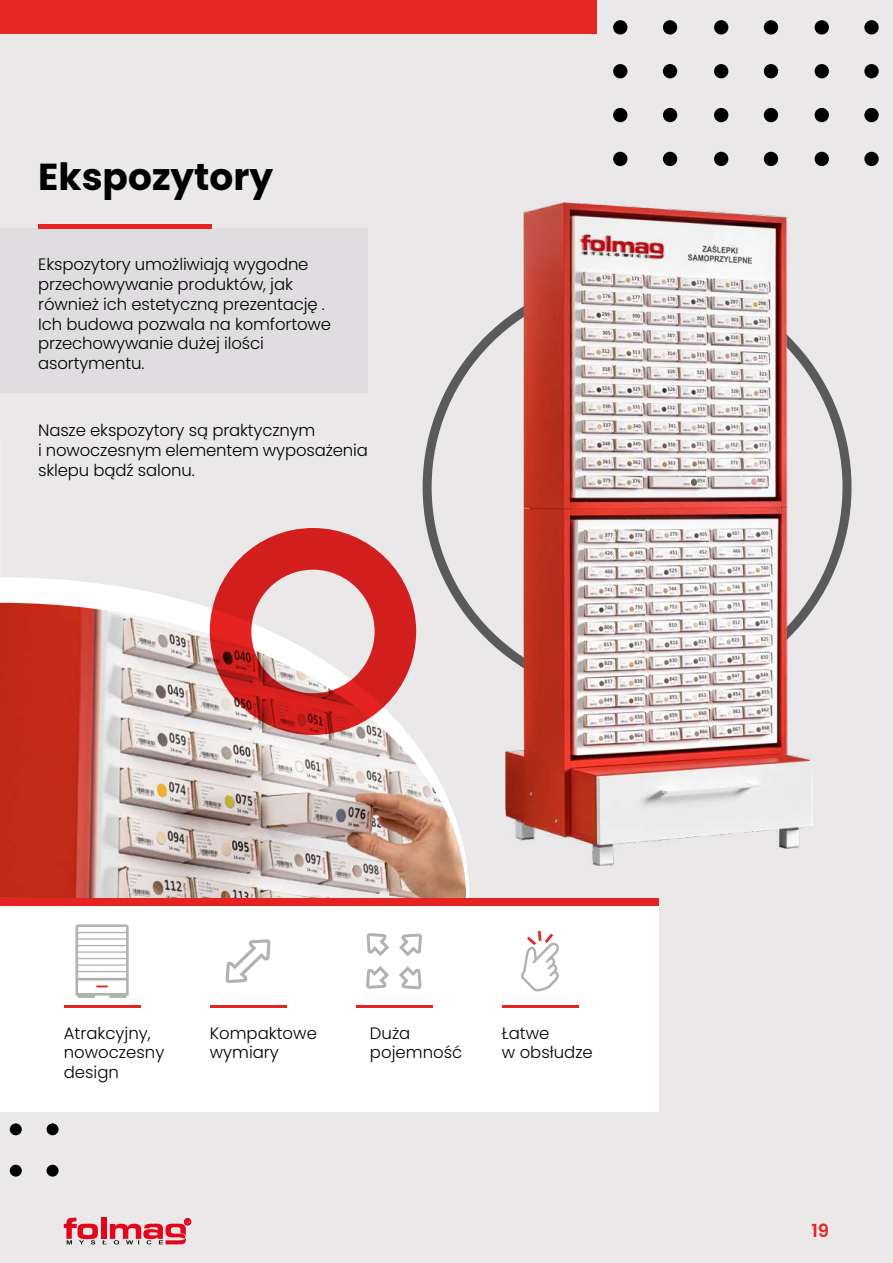
<style>
.page{position:relative;width:893px;height:1263px;background:#eae8e9}
.page>*{position:absolute;margin:0;border:0;box-sizing:border-box;transform-origin:0 0}
.t1{font:700 37.5px "Poppins";color:#000}
.t2{font:600 18px "Poppins";color:#e52722}
.t3{font:300 16.5px/19.8px "Poppins";letter-spacing:-.01em;color:#000}
</style>
<div class="page">
<svg style="left:64px;top:1218px;width:127px;height:26px"></svg>
<div style="left:0;top:0;width:596px;height:34px;background:#e52722"></div>
<div style="left:47px;top:1165px;width:12px;height:11px;background:#000;border-radius:50%"></div>
<div style="left:10px;top:1165px;width:12px;height:11px;background:#000;border-radius:50%"></div>
<div style="left:47px;top:1123px;width:12px;height:12px;background:#000;border-radius:50%"></div>
<div style="left:10px;top:1123px;width:12px;height:12px;background:#000;border-radius:50%"></div>
<svg style="left:0;top:577px;width:469px;height:321px"></svg>
<img style="left:0;top:603px;width:466px;height:295px">
<div style="left:0;top:229px;width:368px;height:164px;background:#dfdddf"></div>
<div style="left:38px;top:224px;width:174px;height:5px;background:#e52321"></div>
<img style="left:505px;top:202px;width:307px;height:664px">
<svg style="left:210px;top:528px;width:206px;height:207px"></svg>
<div style="left:613px;top:152px;width:14px;height:14px;background:#000;border-radius:50%"></div>
<div style="left:613px;top:108px;width:14px;height:14px;background:#000;border-radius:50%"></div>
<div style="left:613px;top:64px;width:14px;height:14px;background:#000;border-radius:50%"></div>
<div style="left:613px;top:20px;width:14px;height:15px;background:#000;border-radius:50%"></div>
<div style="left:663px;top:152px;width:14px;height:14px;background:#000;border-radius:50%"></div>
<div style="left:663px;top:108px;width:14px;height:14px;background:#000;border-radius:50%"></div>
<div style="left:663px;top:64px;width:14px;height:14px;background:#000;border-radius:50%"></div>
<div style="left:663px;top:20px;width:14px;height:15px;background:#000;border-radius:50%"></div>
<div style="left:714px;top:152px;width:14px;height:14px;background:#000;border-radius:50%"></div>
<div style="left:714px;top:108px;width:14px;height:14px;background:#000;border-radius:50%"></div>
<div style="left:714px;top:64px;width:14px;height:14px;background:#000;border-radius:50%"></div>
<div style="left:714px;top:20px;width:14px;height:15px;background:#000;border-radius:50%"></div>
<div style="left:764px;top:152px;width:14px;height:14px;background:#000;border-radius:50%"></div>
<div style="left:764px;top:108px;width:14px;height:14px;background:#000;border-radius:50%"></div>
<div style="left:764px;top:64px;width:14px;height:14px;background:#000;border-radius:50%"></div>
<div style="left:764px;top:20px;width:14px;height:15px;background:#000;border-radius:50%"></div>
<div style="left:815px;top:152px;width:14px;height:14px;background:#000;border-radius:50%"></div>
<div style="left:815px;top:108px;width:14px;height:14px;background:#000;border-radius:50%"></div>
<div style="left:815px;top:64px;width:14px;height:14px;background:#000;border-radius:50%"></div>
<div style="left:815px;top:20px;width:14px;height:15px;background:#000;border-radius:50%"></div>
<div style="left:864px;top:152px;width:15px;height:14px;background:#000;border-radius:50%"></div>
<div style="left:864px;top:108px;width:15px;height:14px;background:#000;border-radius:50%"></div>
<div style="left:864px;top:64px;width:15px;height:14px;background:#000;border-radius:50%"></div>
<div style="left:864px;top:20px;width:15px;height:15px;background:#000;border-radius:50%"></div>
<div style="left:0;top:905px;width:659px;height:207px;background:#fff"></div>
<div style="left:0;top:898px;width:659px;height:7px;background:#e52321"></div>
<hr style="left:64px;top:1005px;width:76px;height:3px;background:#e52321">
<hr style="left:210px;top:1005px;width:76px;height:3px;background:#e52321">
<hr style="left:356px;top:1005px;width:76px;height:3px;background:#e52321">
<hr style="left:502px;top:1005px;width:76px;height:3px;background:#e52321">
<svg style="left:226px;top:939px;width:45px;height:44px"></svg>
<svg style="left:75px;top:924px;width:54px;height:74px"></svg>
<svg style="left:399px;top:966px;width:22px;height:23px"></svg>
<svg style="left:367px;top:933px;width:22px;height:23px"></svg>
<svg style="left:399px;top:934px;width:23px;height:22px"></svg>
<svg style="left:366px;top:966px;width:23px;height:23px"></svg>
<svg style="left:521px;top:931px;width:38px;height:60px"></svg>
<h1 class="t1" style="left:38px;top:155px;width:236px">Ekspozytory</h1>
<p class="t3" style="left:38px;top:255px;width:294px">Ekspozytory umożliwiają wygodne przechowywanie produktów, jak również ich estetyczną prezentację .<br>Ich budowa pozwala na komfortowe przechowywanie dużej ilości asortymentu.</p>
<p class="t3" style="left:38px;top:421px;width:331px">Nasze ekspozytory są praktycznym<br>i nowoczesnym elementem wyposażenia sklepu bądź salonu.</p>
<p class="t3" style="left:64px;top:1023px;width:102px">Atrakcyjny, nowoczesny design</p>
<p class="t3" style="left:210px;top:1023px;width:109px">Kompaktowe wymiary</p>
<p class="t3" style="left:370px;top:1023px;width:94px">Duża pojemność</p>
<p class="t3" style="left:502px;top:1023px;width:93px">Łatwe<br>w obsłudze</p>
<p class="t2" style="left:811px;top:1220px;width:19px">19</p>
</div>
